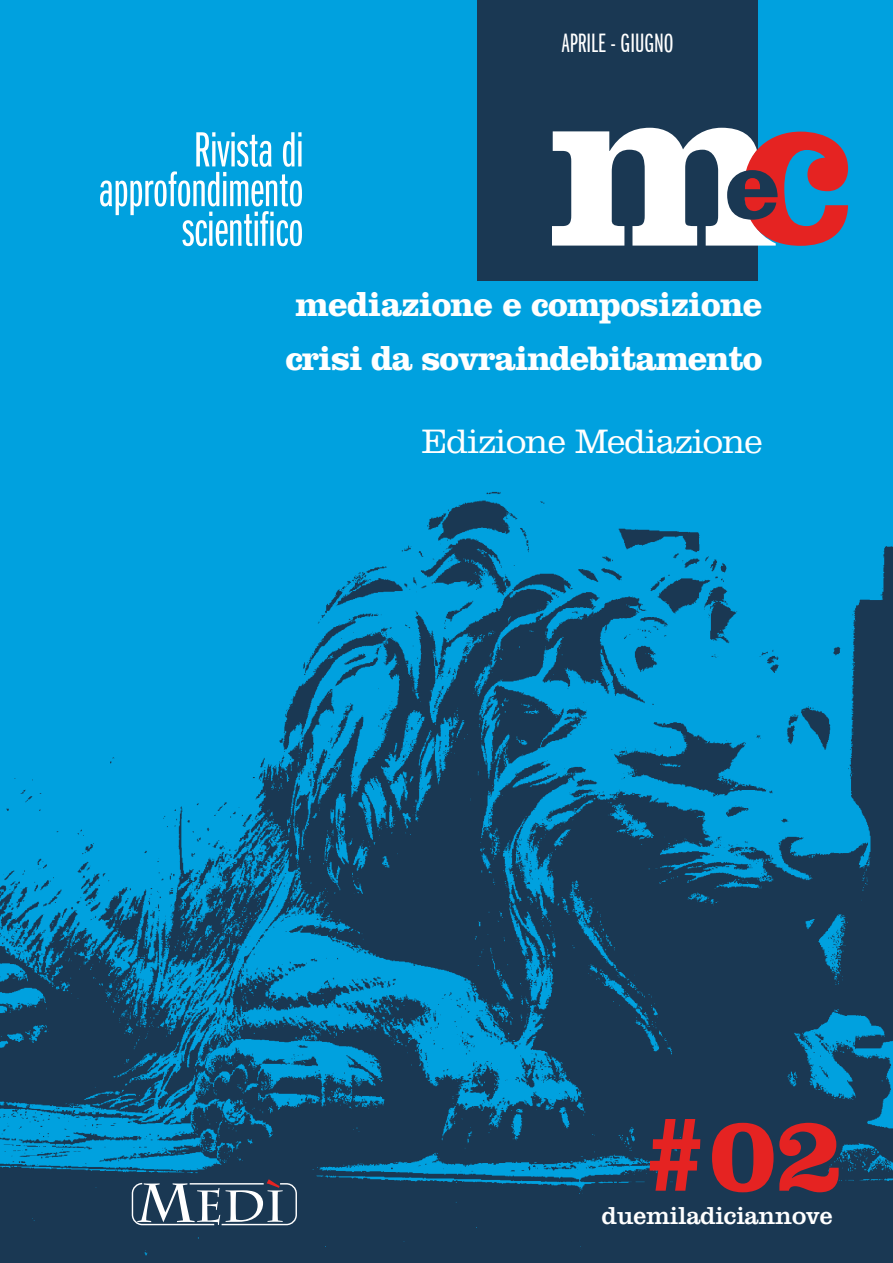
<style>
.page{position:relative;width:893px;height:1263px;background:#00a1df}
.page>*{position:absolute;margin:0;border:0;box-sizing:border-box;transform-origin:0 0}
.t1{font:700 109.5px "Clarendon";color:#e52322}
.t2{font:51.3px/39.6px "Franklin Gothic LT Book X Cmpr";color:#fff;text-align:right}
.t3{font:700 35.25px/53.2px "Clarendon";letter-spacing:-.035em;color:#fff}
.t4{font:300 35.25px "Clarendon";letter-spacing:-.02em;color:#fff}
.t5{font:27.3px "Franklin Gothic LT Book X Cmpr";color:#fff}
.t6{font:25.5px "Clarendon";letter-spacing:-.01em;color:#fff}
.s1{font-size:118.5px}
</style>
<div class="page">
<img style="left:0;top:492px;width:893px;height:771px">
<svg style="left:131px;top:1179px;width:167px;height:47px;background:#54697d"></svg>
<div style="left:477px;top:0;width:281px;height:281px;background:#1a3853"></div>
<svg style="left:552px;top:128px;width:296px;height:118px"></svg>
<h2 class="t2" style="left:99px;top:131px;width:206px">Rivista di approfondimento scientifico</h2>
<p class="t5" style="left:562px;top:29px;width:113px">APRILE - GIUGNO</p>
<p class="t3" style="left:285px;top:277px;width:479px">mediazione e composizione crisi da sovraindebitamento</p>
<p class="t4" style="left:422px;top:421px;width:342px">Edizione Mediazione</p>
<h1 class="t1" style="left:637px;top:1088px;width:208px"><span class="s1">#</span>02</h1>
<p class="t6" style="left:601px;top:1200px;width:233px">duemiladiciannove</p>
</div>
